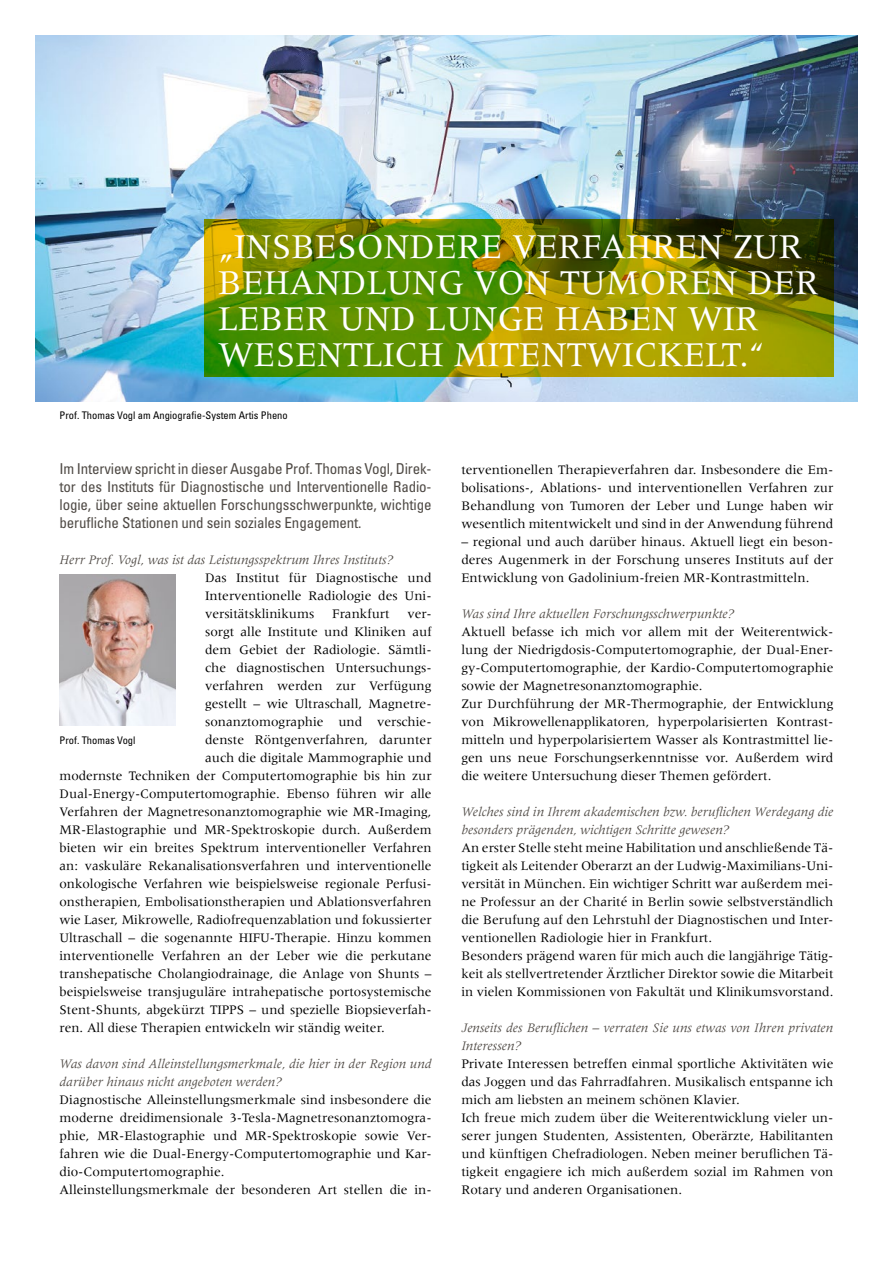
<style>
.page{position:relative;width:893px;height:1263px;background:#fff}
.page>*{position:absolute;margin:0;border:0;box-sizing:border-box;transform-origin:0 0}
.t1{font:36px/36px "Meridien LT Std";color:#fff}
.t2{font:condensed 15px/18px "Univers";letter-spacing:-.01em;color:#4f4a45;text-align:justify}
.t3{font:13.5px/18px "Meridien LT Std";color:#000}
.t4{font:italic 13.5px/18px "Meridien LT Std";color:#4f4a45}
.t5{font:condensed 10.5px "Univers";color:#000}
</style>
<div class="page">
<img style="left:60px;top:574px;width:115px;height:152px">
<img style="left:36px;top:36px;width:821px;height:366px">
<svg style="left:204px;top:219px;width:629px;height:158px;background:#738700"></svg>
<h1 class="t1" style="left:218px;top:228px;width:602px">„INSBESONDERE VERFAHREN ZUR<br>BEHANDLUNG VON TUMOREN DER<br>LEBER UND LUNGE HABEN WIR<br>WESENTLICH MITENTWICKELT.“</h1>
<p class="t5" style="left:60px;top:409px;width:230px">Prof. Thomas Vogl am Angiografie-System Artis Pheno</p>
<p class="t2" style="left:60px;top:459px;width:374px">Im Interview spricht in dieser Ausgabe Prof. Thomas Vogl, Direk&shy;tor des Instituts für Diagnostische und Interventionelle Radio&shy;logie, über seine aktuellen Forschungsschwerpunkte, wichtige berufliche Stationen und sein soziales Engagement.</p>
<p class="t4" style="left:60px;top:550px;width:335px">Herr Prof. Vogl, was ist das Leistungsspektrum Ihres Instituts?</p>
<p class="t3" style="left:205px;top:568px;width:228px;text-align:justify">Das Institut für Diagnostische und Interventionelle Radiologie des Uni&shy;versitätsklinikums</p>
<p class="t3" style="left:332px;top:604px;width:59px">Frankfurt</p>
<p class="t3" style="left:408px;top:604px;width:26px">ver-</p>
<p class="t3" style="left:205px;top:622px;width:228px">sorgt alle Institute und Kliniken auf</p>
<p class="t3" style="left:205px;top:640px;width:228px">dem Gebiet der Radiologie. Sämtli-</p>
<p class="t3" style="left:205px;top:658px;width:228px">che diagnostischen Untersuchungs-</p>
<p class="t3" style="left:205px;top:676px;width:228px">verfahren werden zur Verfügung</p>
<p class="t3" style="left:205px;top:694px;width:228px">gestellt – wie Ultraschall, Magnetre-</p>
<p class="t3" style="left:205px;top:712px;width:228px">sonanztomographie und verschie-</p>
<p class="t3" style="left:205px;top:730px;width:228px">denste Röntgenverfahren, darunter</p>
<p class="t3" style="left:205px;top:748px;width:228px">auch die digitale Mammographie und</p>
<p class="t3" style="left:60px;top:766px;width:374px">modernste Techniken der Computertomographie bis hin zur</p>
<p class="t3" style="left:60px;top:784px;width:374px">Dual-Energy-Computertomographie. Ebenso führen wir alle</p>
<p class="t3" style="left:60px;top:802px;width:374px">Verfahren der Magnetresonanztomographie wie MR-Imaging,</p>
<p class="t3" style="left:60px;top:820px;width:374px">MR-Elastographie und MR-Spektroskopie durch. Außerdem</p>
<p class="t3" style="left:60px;top:838px;width:374px">bieten wir ein breites Spektrum interventioneller Verfahren</p>
<p class="t3" style="left:60px;top:856px;width:374px">an: vaskuläre Rekanalisationsverfahren und interventionelle</p>
<p class="t3" style="left:60px;top:874px;width:374px">onkologische Verfahren wie beispielsweise regionale Perfusi-</p>
<p class="t3" style="left:60px;top:892px;width:374px">onstherapien, Embolisationstherapien und Ablationsverfahren</p>
<p class="t3" style="left:60px;top:910px;width:374px">wie Laser, Mikrowelle, Radiofrequenzablation und fokussierter</p>
<p class="t3" style="left:60px;top:928px;width:374px">Ultraschall – die sogenannte HIFU-Therapie. Hinzu kommen</p>
<p class="t3" style="left:60px;top:946px;width:374px">interventionelle Verfahren an der Leber wie die perkutane</p>
<p class="t3" style="left:60px;top:964px;width:374px">transhepatische Cholangiodrainage, die Anlage von Shunts –</p>
<p class="t3" style="left:60px;top:982px;width:374px">beispielsweise transjuguläre intrahepatische portosystemische</p>
<p class="t3" style="left:60px;top:1000px;width:374px">Stent-Shunts, abgekürzt TIPPS – und spezielle Biopsieverfah-</p>
<p class="t3" style="left:60px;top:1018px;width:327px">ren. All diese Therapien entwickeln wir ständig weiter.</p>
<p class="t4" style="left:60px;top:1054px;width:374px">Was davon sind Alleinstellungsmerkmale, die hier in der Region und darüber hinaus nicht angeboten werden?</p>
<p class="t3" style="left:60px;top:1090px;width:374px">Diagnostische Alleinstellungsmerkmale sind insbesondere die moderne dreidimensionale 3-Tesla-Magnetresonanztomogra&shy;phie, MR-Elastographie und MR-Spektroskopie sowie Ver&shy;fahren wie die Dual-Energy-Computertomographie und Kar&shy;dio-Computertomographie.<br>Alleinstellungsmerkmale der besonderen Art stellen die in-</p>
<p class="t5" style="left:60px;top:733px;width:78px">Prof. Thomas Vogl</p>
<p class="t3" style="left:461px;top:460px;width:374px;text-align:justify">terventionellen Therapieverfahren dar. Insbesondere die Em&shy;bolisations-, Ablations- und interventionellen Verfahren zur Behandlung von Tumoren der Leber und Lunge haben wir wesentlich mitentwickelt und sind in der Anwendung führend</p>
<p class="t3" style="left:461px;top:532px;width:374px;text-align:justify">– regional und auch darüber hinaus. Aktuell liegt ein beson&shy;deres Augenmerk in der Forschung unseres Instituts auf der Entwicklung von Gadolinium-freien MR-Kontrastmitteln.</p>
<p class="t4" style="left:461px;top:604px;width:274px">Was sind Ihre aktuellen Forschungsschwerpunkte?</p>
<p class="t3" style="left:461px;top:622px;width:374px">Aktuell befasse ich mich vor allem mit der Weiterentwick&shy;lung der Niedrigdosis-Computertomographie, der Dual-Ener&shy;gy-Computertomographie, der Kardio-Computertomographie sowie der Magnetresonanztomographie.<br>Zur Durchführung der MR-Thermographie, der Entwicklung von Mikrowellenapplikatoren, hyperpolarisierten Kontrast&shy;mitteln und hyperpolarisiertem Wasser als Kontrastmittel lie&shy;gen uns neue Forschungserkenntnisse vor. Außerdem wird die weitere Untersuchung dieser Themen gefördert.</p>
<p class="t4" style="left:461px;top:802px;width:374px">Welches sind in Ihrem akademischen bzw. beruflichen Werdegang die besonders prägenden, wichtigen Schritte gewesen?</p>
<p class="t3" style="left:461px;top:838px;width:374px">An erster Stelle steht meine Habilitation und anschließende Tä&shy;tigkeit als Leitender Oberarzt an der Ludwig-Maximilians-Uni&shy;versität in München. Ein wichtiger Schritt war außerdem mei&shy;ne Professur an der Charité in Berlin sowie selbstverständlich die Berufung auf den Lehrstuhl der Diagnostischen und Inter&shy;ventionellen Radiologie hier in Frankfurt.<br>Besonders prägend waren für mich auch die langjährige Tätig&shy;keit als stellvertretender Ärztlicher Direktor sowie die Mitarbeit in vielen Kommissionen von Fakultät und Klinikumsvorstand.</p>
<p class="t4" style="left:461px;top:1018px;width:373px">Jenseits des Beruflichen – verraten Sie uns etwas von Ihren privaten<br>Interessen?</p>
<p class="t3" style="left:461px;top:1054px;width:374px">Private Interessen betreffen einmal sportliche Aktivitäten wie das Joggen und das Fahrradfahren. Musikalisch entspanne ich mich am liebsten an meinem schönen Klavier.<br>Ich freue mich zudem über die Weiterentwicklung vieler un&shy;serer jungen Studenten, Assistenten, Oberärzte, Habilitanten und künftigen Chefradiologen. Neben meiner beruflichen Tä&shy;tigkeit engagiere ich mich außerdem sozial im Rahmen von Rotary und anderen Organisationen.</p>
</div>
